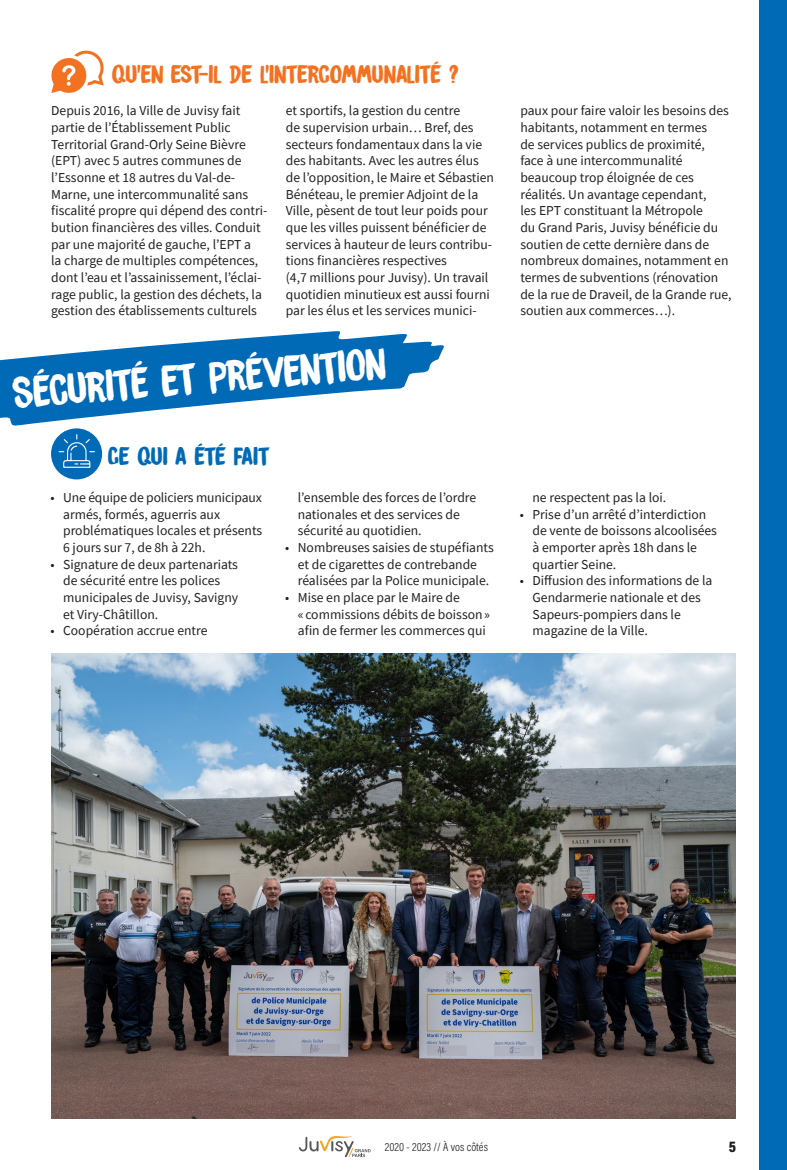
<style>
.page{position:relative;width:787px;height:1170px;background:#fff}
.page>*{position:absolute;margin:0;border:0;box-sizing:border-box;transform-origin:0 0}
.t1{font:39px "DK Brush Crush";color:#fff;scale:.96 1}
.t2{font:22.5px "DK Brush Crush";letter-spacing:-.04em;color:#f37121}
.t3{font:22.5px "DK Brush Crush";letter-spacing:-.04em;color:#016ab6}
.t4{font:15.75px "Acumin Variable Concept";color:#231f20}
.t5{font:13.65px/16.6px "Source Sans Pro";color:#231f20}
.t6{font:12px "Acumin Variable Concept";letter-spacing:.005em;color:#231f20}
</style>
<div class="page">
<svg style="left:299px;top:1136px;width:71px;height:21px"></svg>
<svg style="left:51px;top:50px;width:53px;height:43px"></svg>
<div style="left:759px;top:0;width:28px;height:1169px;background:#016ab6"></div>
<div style="left:51px;top:428px;width:51px;height:51px;background:#016ab6;border-radius:50%"></div>
<svg style="left:59px;top:434px;width:36px;height:34px"></svg>
<img style="left:52px;top:653px;width:684px;height:465px">
<svg style="left:0;top:331px;width:444px;height:95px;fill:#016ab6"></svg>
<p class="t2" style="left:112px;top:58px;width:348px">QU’EN EST-IL DE L’INTERCOMMUNALITÉ ?</p>
<p class="t5" style="left:51px;top:102px;width:191px">Depuis 2016, la Ville de Juvisy fait partie de l’Établissement Public</p>
<p class="t5" style="left:51px;top:136px;width:218px">Territorial Grand-Orly Seine Bièvre (EPT) avec 5 autres communes de l’Essonne et 18 autres du Val-de-Marne, une intercommunalité sans fiscalité propre qui dépend des contri&shy;bution financières des villes. Conduit par une majorité de gauche, l’EPT a<br>la charge de multiples compétences, dont l’eau et l’assainissement, l’éclai&shy;rage public, la gestion des déchets, la gestion des établissements culturels</p>
<p class="t5" style="left:286px;top:102px;width:210px">et sportifs, la gestion du centre<br>de supervision urbain… Bref, des secteurs fondamentaux dans la vie des habitants. Avec les autres élus de l’opposition, le Maire et Sébastien Bénéteau, le premier Adjoint de la Ville, pèsent de tout leur poids pour que les villes puissent bénéficier de services à hauteur de leurs contribu&shy;tions financières respectives</p>
<p class="t5" style="left:286px;top:269px;width:205px;text-align:justify">(4,7 millions pour Juvisy). Un travail quotidien minutieux est aussi fourni par les élus et les services munici-</p>
<p class="t1" style="left:10px;top:366px;width:392px;rotate:-5deg">SÉCURITÉ ET PRÉVENTION</p>
<p class="t3" style="left:108px;top:439px;width:164px">CE QUI A ÉTÉ FAIT</p>
<p class="t5" style="left:63px;top:489px;width:200px;text-indent:-13px">• Une équipe de policiers municipaux armés, formés, aguerris aux problématiques locales et présents<br>6 jours sur 7, de 8h à 22h.</p>
<p class="t5" style="left:63px;top:555px;width:177px;text-indent:-13px">• Signature de deux partenariats de sécurité entre les polices municipales de Juvisy, Savigny et Viry-Châtillon.</p>
<p class="t5" style="left:50px;top:622px;width:159px">• Coopération accrue entre</p>
<p class="t5" style="left:298px;top:489px;width:180px">l’ensemble des forces de l’ordre nationales et des services de sécurité au quotidien.</p>
<p class="t5" style="left:298px;top:539px;width:197px;text-indent:-13px">• Nombreuses saisies de stupéfiants et de cigarettes de contrebande réalisées par la Police municipale.</p>
<p class="t5" style="left:298px;top:589px;width:194px;text-indent:-13px">• Mise en place par le Maire de<br>« commissions débits de boisson» afin de fermer les commerces qui</p>
<p class="t5" style="left:520px;top:102px;width:213px">paux pour faire valoir les besoins des habitants, notamment en termes<br>de services publics de proximité, face à une intercommunalité beaucoup trop éloignée de ces réalités. Un avantage cependant,<br>les EPT constituant la Métropole<br>du Grand Paris, Juvisy bénéficie du soutien de cette dernière dans de nombreux domaines, notamment en termes de subventions (rénovation de la rue de Draveil, de la Grande rue, soutien aux commerces…).</p>
<p class="t5" style="left:532px;top:489px;width:135px">ne respectent pas la loi.</p>
<p class="t5" style="left:532px;top:505px;width:186px;text-indent:-13px">• Prise d’un arrêté d’interdiction de vente de boissons alcoolisées à emporter après 18h dans le quartier Seine.</p>
<p class="t5" style="left:532px;top:572px;width:181px;text-indent:-13px">• Diffusion des informations de la<br>Gendarmerie nationale et des<br>Sapeurs-pompiers dans le magazine de la Ville.</p>
<p class="t6" style="left:385px;top:1138px;width:105px">2020 - 2023 // À vos côtés</p>
<p class="t4" style="left:728px;top:1135px;width:9px">5</p>
</div>
